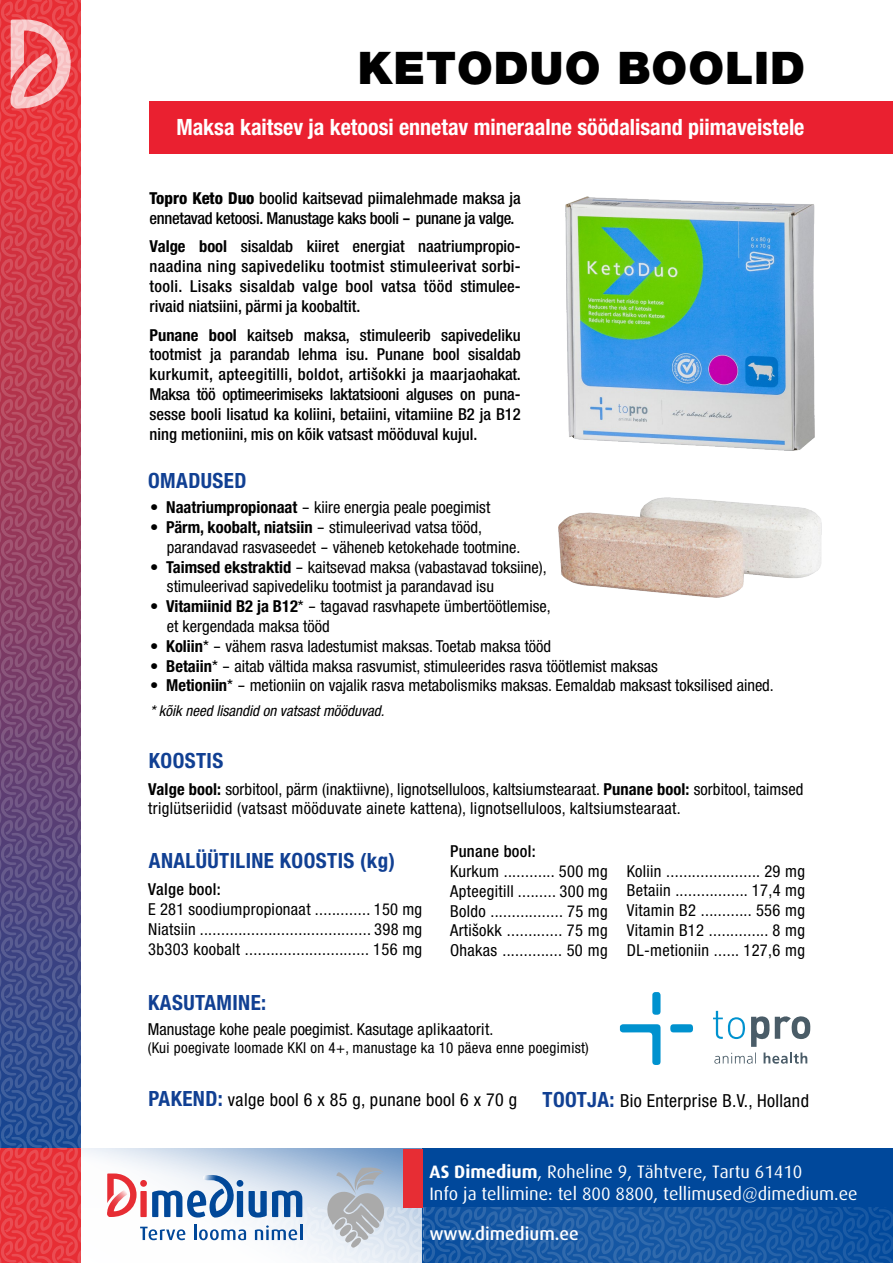
<style>
.page{position:relative;width:893px;height:1263px;background:#fff}
.page>*{position:absolute;margin:0;border:0;box-sizing:border-box;transform-origin:0 0}
.t1{font:900 45px "Helvetica Neue LT Pro";letter-spacing:.02em;color:#000}
.t2{font:700 condensed 22.5px "Helvetica Neue LT Pro";color:#fff}
.t3{font:700 condensed 21px "Helvetica Neue LT Pro";letter-spacing:.02em;color:#114093}
.t4{font:18px/21.6px "Dax";color:#fff}
.t5{font:condensed 18px "Helvetica Neue LT Pro";letter-spacing:.02em;color:#000}
.t6{font:500 18px "Dax";color:#fff}
.t7{font:condensed 16.5px/19.8px "Helvetica Neue LT Pro";color:#000;text-align:justify}
.t8{font:500 condensed 16.5px/19.8px "Helvetica Neue LT Pro";color:#000;text-align:justify}
.t9{font:condensed 16.5px/19.8px "Helvetica Neue LT Pro";letter-spacing:.02em;color:#000}
.t10{font:500 condensed 16.5px/19.8px "Helvetica Neue LT Pro";letter-spacing:-.02em;color:#000}
.t11{font:500 condensed 16.5px "Helvetica Neue LT Pro";letter-spacing:.02em;color:#000}
.t12{font:condensed 15px "Helvetica Neue LT Pro";letter-spacing:.02em;color:#000}
.t13{font:italic condensed 15px "Helvetica Neue LT Pro";color:#000}
.s1{font-weight:800}
.s2{font-weight:700}
.s3{font-weight:700;font-size:21px;color:#114093}
</style>
<div class="page">
<img style="left:565px;top:196px;width:249px;height:254px">
<img style="left:559px;top:498px;width:263px;height:99px">
<svg style="left:620px;top:1024px;width:41px;height:41px"></svg>
<svg style="left:652px;top:992px;width:9px;height:23px"></svg>
<svg style="left:670px;top:1024px;width:23px;height:8px"></svg>
<svg style="left:713px;top:1011px;width:97px;height:53px"></svg>
<div style="left:150px;top:102px;width:743px;height:52px;background:#ea2030"></div>
<svg style="left:0;top:0;width:81px;height:1148px;background:#8c456a"></svg>
<svg style="left:10px;top:19px;width:61px;height:90px;background:#f0868a"></svg>
<svg style="left:0;top:1148px;width:893px;height:115px;background:#697fae"></svg>
<h1 class="t1" style="left:358px;top:41px;width:449px">KETODUO BOOLID</h1>
<h2 class="t2" style="left:176px;top:114px;width:630px">Maksa kaitsev ja ketoosi ennetav mineraalne söödalisand piimaveistele</h2>
<p class="t10" style="left:150px;top:188px;width:373px"><span class="s1">Topro Keto Duo</span> boolid kaitsevad piimalehmade maksa ja ennetavad ketoosi. Manustage kaks booli - punane ja valge.</p>
<p class="t8" style="left:150px;top:236px;width:373px"><span class="s2">Valge bool</span> sisaldab kiiret energiat naatriumpropio&shy;naadina ning sapivedeliku tootmist stimuleerivat sorbi&shy;tooli. Lisaks sisaldab valge bool vatsa tööd stimulee&shy;rivaid niatsiini, pärmi ja koobaltit.</p>
<p class="t8" style="left:150px;top:325px;width:373px"><span class="s2">Punane bool</span> kaitseb maksa, stimuleerib sapivedeliku tootmist ja parandab lehma isu. Punane bool sisaldab kurkumit, apteegitilli, boldot, artišokki ja maarjaohakat.<br>Maksa töö optimeerimiseks laktatsiooni alguses on puna&shy;sesse booli lisatud ka koliini, betaiini, vitamiine B2 ja B12 ning metioniini, mis on kõik vatsast mööduval kujul.</p>
<p class="t3" style="left:148px;top:467px;width:100px">OMADUSED</p>
<p class="t7" style="left:150px;top:497px;width:342px">• <span class="s2">Naatriumpropionaat</span> - kiire energia peale poegimist</p>
<p class="t7" style="left:167px;top:517px;width:355px;text-indent:-17px">• <span class="s2">Pärm, koobalt, niatsiin</span> - stimuleerivad vatsa tööd, parandavad rasvaseedet - väheneb ketokehade tootmine.</p>
<p class="t7" style="left:167px;top:557px;width:381px;text-indent:-17px">• <span class="s2">Taimsed ekstraktid</span> - kaitsevad maksa (vabastavad toksiine), stimuleerivad sapivedeliku tootmist ja parandavad isu</p>
<p class="t7" style="left:167px;top:596px;width:385px;text-indent:-17px">• <span class="s2">Vitamiinid B2 ja B12</span>* - tagavad rasvhapete ümbertöötlemise, et kergendada maksa tööd</p>
<p class="t7" style="left:150px;top:636px;width:403px">• <span class="s2">Koliin</span>* - vähem rasva ladestumist maksas. Toetab maksa tööd</p>
<p class="t7" style="left:150px;top:656px;width:509px">• <span class="s2">Betaiin</span>* - aitab vältida maksa rasvumist, stimuleerides rasva töötlemist maksas</p>
<p class="t7" style="left:150px;top:676px;width:625px">• <span class="s2">Metioniin</span>* - metioniin on vajalik rasva metabolismiks maksas. Eemaldab maksast toksilised ained.</p>
<p class="t13" style="left:150px;top:702px;width:236px">* kõik need lisandid on vatsast mööduvad.</p>
<p class="t3" style="left:149px;top:748px;width:76px">KOOSTIS</p>
<p class="t9" style="left:148px;top:779px;width:657px"><span class="s2">Valge bool:</span> sorbitool, pärm (inaktiivne), lignotselluloos, kaltsiumstearaat. <span class="s2">Punane bool:</span> sorbitool, taimsed triglütseriidid (vatsast mööduvate ainete kattena), lignotselluloos, kaltsiumstearaat.</p>
<p class="t3" style="left:149px;top:848px;width:248px">ANALÜÜTILINE KOOSTIS (kg)</p>
<p class="t11" style="left:148px;top:880px;width:74px">Valge bool:</p>
<p class="t7" style="left:148px;top:899px;width:276px">E 281 soodiumpropionaat ............. 150 mg Niatsiin ........................................ 398 mg 3b303 koobalt ............................. 156 mg</p>
<p class="t3" style="left:148px;top:990px;width:120px">KASUTAMINE:</p>
<p class="t11" style="left:450px;top:841px;width:87px">Punane bool:</p>
<p class="t7" style="left:450px;top:861px;width:159px">Kurkum ............ 500 mg Apteegitill ......... 300 mg Boldo ................. 75 mg Artišokk ............. 75 mg Ohakas .............. 50 mg</p>
<p class="t7" style="left:627px;top:861px;width:180px">Koliin ...................... 29 mg Betaiin ................. 17,4 mg Vitamin B2 ............ 556 mg Vitamin B12 .............. 8 mg DL-metioniin ...... 127,6 mg</p>
<p class="t7" style="left:148px;top:1019px;width:347px">Manustage kohe peale poegimist. Kasutage aplikaatorit.</p>
<p class="t12" style="left:148px;top:1039px;width:443px">(Kui poegivate loomade KKI on 4+, manustage ka 10 päeva enne poegimist)</p>
<p class="t5" style="left:148px;top:1089px;width:662px"><span class="s3">PAKEND:</span> valge bool 6 x 85 g, punane bool 6 x 70 g <span class="s3">TOOTJA:</span> Bio Enterprise B.V., Holland</p>
<p class="t4" style="left:429px;top:1161px;width:430px"><span class="s2">AS Dimedium</span>, Roheline 9, Tähtvere, Tartu 61410<br>Info ja tellimine: tel 800 8800, tellimused@dimedium.ee</p>
<p class="t6" style="left:429px;top:1224px;width:151px">www.dimedium.ee</p>
</div>
